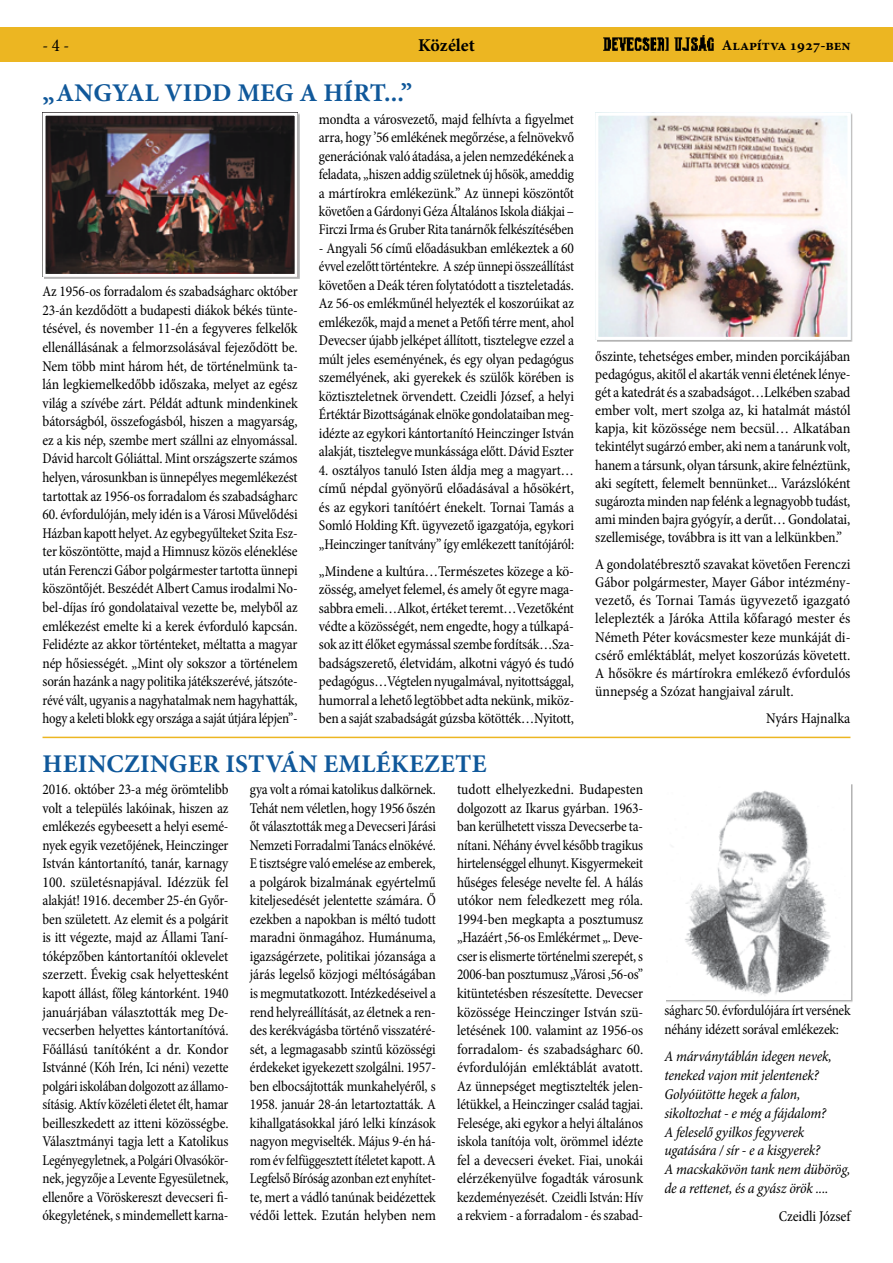
<style>
.page{position:relative;width:893px;height:1263px;background:#fff}
.page>*{position:absolute;margin:0;border:0;box-sizing:border-box;transform-origin:0 0}
.t1{font:700 25.5px "Minion Pro";letter-spacing:.01em;color:#10589a}
.t2{font:700 18px "Minion Pro";color:#000}
.t3{font:condensed 18px "Minion Pro";color:#000}
.t4{font:condensed 15px/18.6px "Minion Pro";letter-spacing:-.015em;color:#000;text-align:justify}
.t5{font:condensed 15px/18.6px "Minion Pro";letter-spacing:-.015em;color:#000;text-align:justify;scale:.96 1}
.t6{font:italic condensed 15px/18.9px "Minion Pro";letter-spacing:-.015em;color:#000}
.t7{font:condensed 15px/18.9px "Minion Pro";letter-spacing:-.015em;color:#000;scale:.95 1}
.t8{font:700 15px "Minion Pro";letter-spacing:-.01em;color:#000}
</style>
<div class="page">
<div style="left:0;top:28px;width:893px;height:34px;background:#ecb622"></div>
<img style="left:604px;top:35px;width:110px;height:16px">
<hr style="left:43px;top:737px;width:807px;height:1px;background:#ecb622">
<img style="left:47px;top:117px;width:247px;height:156px">
<div style="left:43px;top:113px;width:255px;height:164px;border:3px solid #fff"></div>
<img style="left:599px;top:117px;width:247px;height:219px">
<div style="left:595px;top:113px;width:255px;height:227px;border:3px solid #fff"></div>
<div style="left:666px;top:784px;width:187px;height:218px;background:#000;opacity:.3"></div>
<img style="left:667px;top:786px;width:180px;height:211px">
<p class="t3" style="left:43px;top:33px;width:28px">- 4 -</p>
<p class="t2" style="left:418px;top:33px;width:58px">KÖZÉLET</p>
<p class="t8" style="left:722px;top:34px;width:130px">ALAPÍTVA 1927-BEN</p>
<h1 class="t1" style="left:43px;top:75px;width:371px">„ANGYAL VIDD MEG A HÍRT...”</h1>
<p class="t4" style="left:43px;top:282px;width:257px">Az 1956-os forradalom és szabadságharc október 23-án kezdődött a budapesti diákok békés tünte&shy;tésével, és november 11-én a fegyveres felkelők ellenállásának a felmorzsolásával fejeződött be.<br>Nem több mint három hét, de történelmünk ta&shy;lán legkiemelkedőbb időszaka, melyet az egész világ a szívébe zárt. Példát adtunk mindenkinek bátorságból, összefogásból, hiszen a magyarság, ez a kis nép, szembe mert szállni az elnyomással.<br>Dávid harcolt Góliáttal. Mint országszerte számos helyen, városunkban is ünnepélyes megemlékezést tartottak az 1956-os forradalom és szabadságharc</p>
<p class="t4" style="left:43px;top:505px;width:257px">60. évfordulóján, mely idén is a Városi Művelődési Házban kapott helyet. Az egybegyűlteket Szita Esz&shy;ter köszöntötte, majd a Himnusz közös eléneklése után Ferenczi Gábor polgármester tartotta ünnepi köszöntőjét. Beszédét Albert Camus irodalmi No&shy;bel-díjas író gondolataival vezette be, melyből az emlékezést emelte ki a kerek évforduló kapcsán.<br>Felidézte az akkor történteket, méltatta a magyar nép hősiességét. „Mint oly sokszor a történelem során hazánk a nagy politika játékszerévé, játszóte&shy;révé vált, ugyanis a nagyhatalmak nem hagyhatták, hogy a keleti blokk egy országa a saját útjára lépjen”-</p>
<p class="t4" style="left:319px;top:110px;width:257px">mondta a városvezető, majd felhívta a figyelmet arra, hogy ’56 emlékének megőrzése, a felnövekvő generációnak való átadása, a jelen nemzedékének a feladata, „hiszen addig születnek új hősök, ameddig a mártírokra emlékezünk.” Az ünnepi köszöntőt követően a Gárdonyi Géza Általános Iskola diákjai – Firczi Irma és Gruber Rita tanárnők felkészítésében</p>
<p class="t4" style="left:319px;top:239px;width:257px">- Angyali 56 című előadásukban emlékeztek a 60 évvel ezelőtt történtekre. A szép ünnepi összeállítást követően a Deák téren folytatódott a tiszteletadás.<br>Az 56-os emlékműnél helyezték el koszorúikat az emlékezők, majd a menet a Petőfi térre ment, ahol Devecser újabb jelképet állított, tisztelegve ezzel a múlt jeles eseményének, és egy olyan pedagógus személyének, aki gyerekek és szülők körében is köztiszteletnek örvendett. Czeidli József, a helyi Értéktár Bizottságának elnöke gondolataiban meg&shy;idézte az egykori kántortanító Heinczinger István alakját, tisztelegve munkássága előtt. Dávid Eszter</p>
<p class="t4" style="left:319px;top:461px;width:257px">4. osztályos tanuló Isten áldja meg a magyart… című népdal gyönyörű előadásával a hősökért, és az egykori tanítóért énekelt. Tornai Tamás a Somló Holding Kft. ügyvezető igazgatója, egykori „Heinczinger tanítvány” így emlékezett tanítójáról:</p>
<p class="t4" style="left:319px;top:562px;width:257px">„Mindene a kultúra…Természetes közege a kö&shy;zösség, amelyet felemel, és amely őt egyre maga&shy;sabbra emeli…Alkot, értéket teremt…Vezetőként védte a közösségét, nem engedte, hogy a túlkapá&shy;sok az itt élőket egymással szembe fordítsák…Sza&shy;badságszerető, életvidám, alkotni vágyó és tudó pedagógus…Végtelen nyugalmával, nyitottsággal, humorral a lehető legtöbbet adta nekünk, miköz&shy;ben a saját szabadságát gúzsba kötötték…Nyitott,</p>
<h1 class="t1" style="left:43px;top:746px;width:444px">HEINCZINGER ISTVÁN EMLÉKEZETE</h1>
<p class="t4" style="left:595px;top:347px;width:257px;line-height:18.1px">őszinte, tehetséges ember, minden porcikájában pedagógus, akitől el akarták venni életének lénye&shy;gét a katedrát és a szabadságot…Lelkében szabad ember volt, mert szolga az, ki hatalmát mástól kapja, kit közössége nem becsül… Alkatában tekintélyt sugárzó ember, aki nem a tanárunk volt, hanem a társunk, olyan társunk, akire felnéztünk, aki segített, felemelt bennünket... Varázslóként sugározta minden nap felénk a legnagyobb tudást, ami minden bajra gyógyír, a derűt… Gondolatai, szellemisége, továbbra is itt van a lelkünkben.”</p>
<p class="t4" style="left:595px;top:555px;width:257px;line-height:18.1px">A gondolatébresztő szavakat követően Ferenczi Gábor polgármester, Mayer Gábor intézmény&shy;vezető, és Tornai Tamás ügyvezető igazgató leleplezték a Járóka Attila kőfaragó mester és Németh Péter kovácsmester keze munkáját di&shy;csérő emléktáblát, melyet koszorúzás követett.<br>A hősökre és mártírokra emlékező évfordulós ünnepség a Szózat hangjaival zárult.</p>
<p class="t4" style="left:766px;top:709px;width:86px">Nyárs Hajnalka</p>
<p class="t5" style="left:43px;top:780px;width:195px">2016. október 23-a még örömtelibb volt a település lakóinak, hiszen az emlékezés egybeesett a helyi esemé&shy;nyek egyik vezetőjének, Heinczinger István kántortanító, tanár, karnagy 100. születésnapjával. Idézzük fel alakját! 1916. december 25-én Győr&shy;ben született. Az elemit és a polgárit is itt végezte, majd az Állami Taní&shy;tóképzőben kántortanítói oklevelet szerzett. Évekig csak helyettesként kapott állást, főleg kántorként. 1940 januárjában választották meg De&shy;vecserben helyettes kántortanítóvá.<br>Főállású tanítóként a dr. Kondor Istvánné (Kóh Irén, Ici néni) vezette polgári iskolában dolgozott az államo&shy;sításig. Aktív közéleti életet élt, hamar beilleszkedett az itteni közösségbe.<br>Választmányi tagja lett a Katolikus Legényegyletnek, a Polgári Olvasókör&shy;nek, jegyzője a Levente Egyesületnek, ellenőre a Vöröskereszt devecseri fi&shy;ókegyletének, s mindemellett karna-</p>
<p class="t5" style="left:250px;top:780px;width:195px">gya volt a római katolikus dalkörnek.<br>Tehát nem véletlen, hogy 1956 őszén őt választották meg a Devecseri Járási Nemzeti Forradalmi Tanács elnökévé.<br>E tisztségre való emelése az emberek, a polgárok bizalmának egyértelmű kiteljesedését jelentette számára. Ő ezekben a napokban is méltó tudott maradni önmagához. Humánuma, igazságérzete, politikai józansága a járás legelső közjogi méltóságában is megmutatkozott. Intézkedéseivel a rend helyreállítását, az életnek a ren&shy;des kerékvágásba történő visszatéré&shy;sét, a legmagasabb szintű közösségi érdekeket igyekezett szolgálni. 1957- ben elbocsájtották munkahelyéről, s 1958. január 28-án letartoztatták. A kihallgatásokkal járó lelki kínzások nagyon megviselték. Május 9-én há&shy;rom év felfüggesztett ítéletet kapott. A Legfelső Bíróság azonban ezt enyhítet&shy;te, mert a vádló tanúnak beidézettek védői lettek. Ezután helyben nem</p>
<p class="t4" style="left:457px;top:780px;width:188px">tudott elhelyezkedni. Budapesten dolgozott az Ikarus gyárban. 1963- ban kerülhetett vissza Devecserbe ta&shy;nítani. Néhány évvel később tragikus hirtelenséggel elhunyt. Kisgyermekeit hűséges felesége nevelte fel. A hálás utókor nem feledkezett meg róla.<br>1994-ben megkapta a posztumusz „Hazáért ‚56-os Emlékérmet „. Deve&shy;cser is elismerte történelmi szerepét, s 2006-ban posztumusz „Városi ‚56-os” kitüntetésben részesítette. Devecser közössége Heinczinger István szü&shy;letésének 100. valamint az 1956-os forradalom- és szabadságharc 60. évfordulóján emléktáblát avatott.<br>Az ünnepséget megtisztelték jelen&shy;létükkel, a Heinczinger család tagjai.<br>Felesége, aki egykor a helyi általános iskola tanítója volt, örömmel idézte fel a devecseri éveket. Fiai, unokái elérzékenyülve fogadták városunk kezdeményezését. Czeidli István: Hív a rekviem - a forradalom - és szabad-</p>
<p class="t7" style="left:664px;top:1001px;width:197px">ságharc 50. évfordulójára írt versének néhány idézett sorával emlékezek:</p>
<p class="t6" style="left:664px;top:1047px;width:187px">A márványtáblán idegen nevek, teneked vajon mit jelentenek?<br>Golyóütötte hegek a falon, sikoltozhat - e még a fájdalom?<br>A feleselő gyilkos fegyverek ugatására / sír - e a kisgyerek?<br>A macskakövön tank nem dübörög, de a rettenet, és a gyász örök ....</p>
<p class="t4" style="left:779px;top:1206px;width:73px">Czeidli József</p>
</div>
